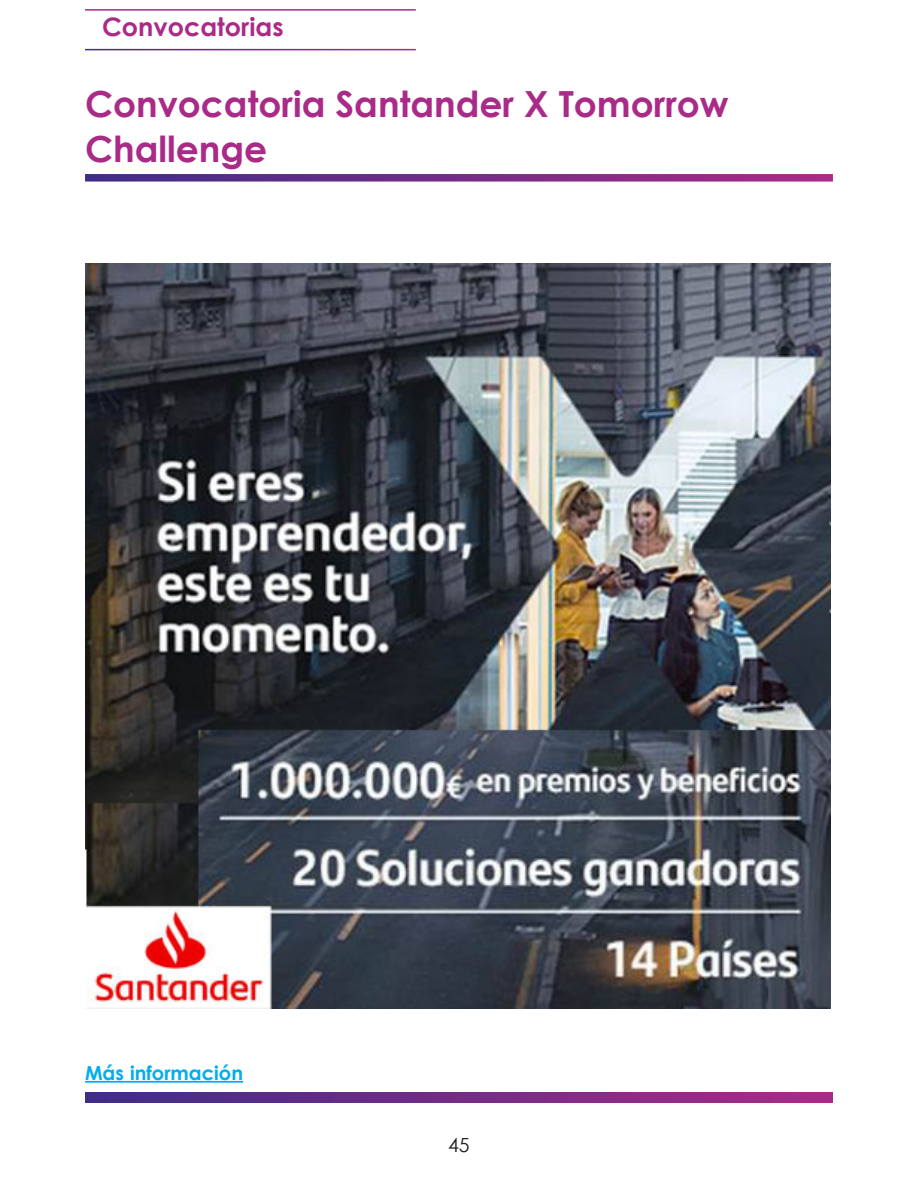
<style>
.page{position:relative;width:918px;height:1188px;background:#fff}
.page>*{position:absolute;margin:0;border:0;box-sizing:border-box;transform-origin:0 0}
.cabeza1Convocatorias{font:700 36px/45px "Century Gothic";color:#aa2b87}
.t1{font:700 25.5px "Century Gothic";color:#aa2b87}
.cuerpoArticulos_sin{font:700 19.5px "Century Gothic";color:#00aeef}
.t2{font:19.5px "Century Gothic";color:#231f20}
</style>
<div class="page">
<hr style="left:85px;top:9px;width:331px;height:2px;background:#aa2b87">
<svg style="left:85px;top:1093px;width:748px;height:10px;background:#732c87"></svg>
<svg style="left:85px;top:174px;width:748px;height:8px;background:#7c398e"></svg>
<hr style="left:85px;top:1081px;width:158px;height:2px;background:#00aeef">
<img style="left:85px;top:264px;width:745px;height:745px">
<p class="t1" style="left:102px;top:8px;width:183px">Convocatorias</p>
<p class="cabeza1Convocatorias" style="left:85px;top:79px;width:645px">Convocatoria Santander X Tomorrow<br>Challenge</p>
<p class="cuerpoArticulos_sin" style="left:85px;top:1058px;width:160px">Más información</p>
<p class="t2" style="left:448px;top:1131px;width:23px">45</p>
</div>
